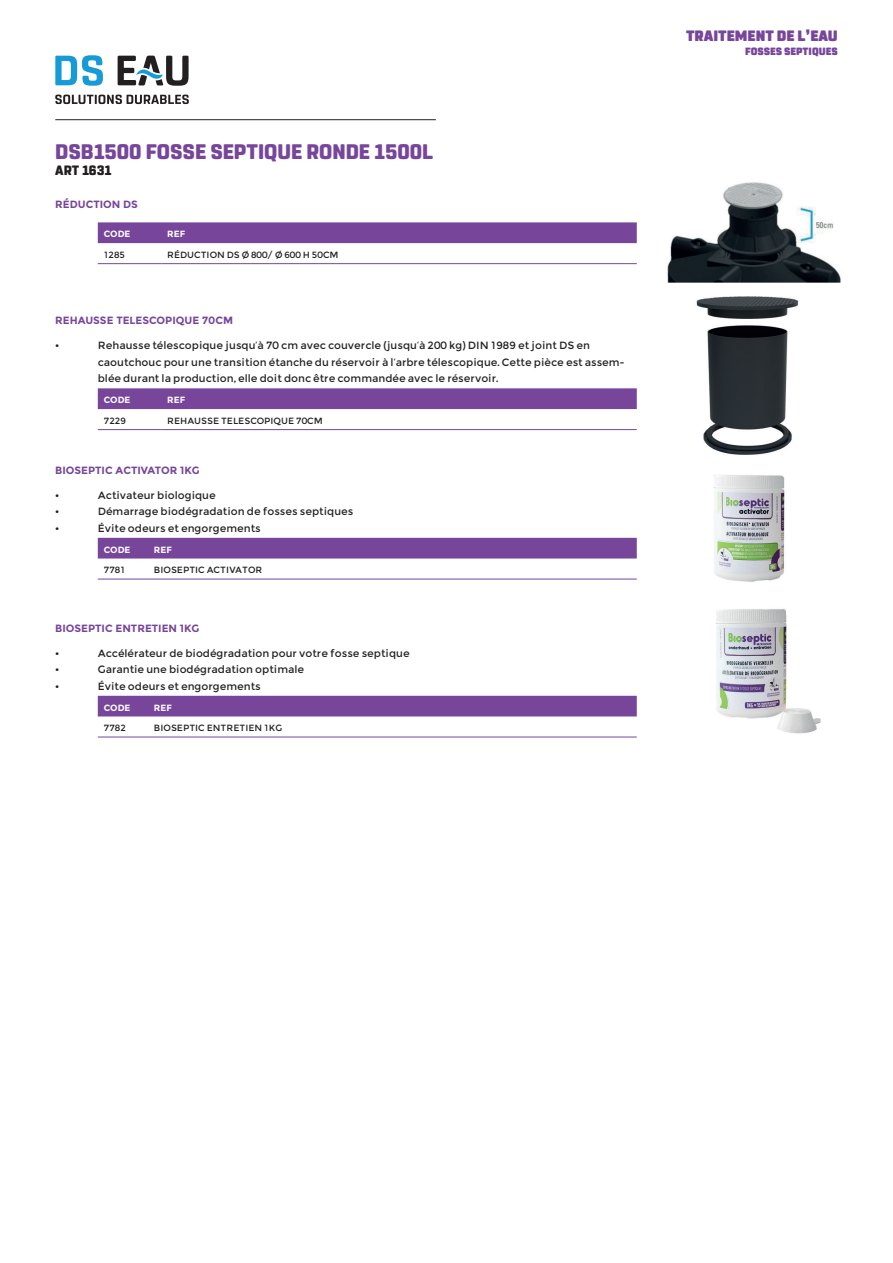
<style>
.page{position:relative;width:893px;height:1263px;background:#fff}
.page>*{position:absolute;margin:0;border:0;box-sizing:border-box;transform-origin:0 0}
.t1{font:800 21px "Rohn Rounded";color:#77469b}
.t2{font:900 15px "Rohn Rounded";color:#77469b}
.t3{font:800 13.5px "Rohn Rounded";color:#231f20}
.t4{font:10.5px/16.5px "Montserrat";color:#231f20}
.t5{font:700 10.5px "Montserrat";color:#77469b}
.t6{font:900 10.5px "Rohn Rounded";color:#77469b}
.t7{font:9px "Montserrat";color:#231f20}
.t8{font:700 9px "Montserrat";color:#fff}
</style>
<div class="page">
<hr style="left:55px;top:119px;width:381px;height:1px;background:#231f20">
<svg style="left:55px;top:55px;width:48px;height:31px"></svg>
<svg style="left:55px;top:95px;width:134px;height:9px"></svg>
<svg style="left:118px;top:56px;width:71px;height:30px"></svg>
<img style="left:696px;top:296px;width:103px;height:159px">
<img style="left:667px;top:182px;width:174px;height:101px">
<div style="left:98px;top:222px;width:539px;height:21px;background:#77469b"></div>
<hr style="left:98px;top:263px;width:63px;height:1px;background:#77469b">
<hr style="left:161px;top:263px;width:476px;height:1px;background:#77469b">
<div style="left:98px;top:388px;width:539px;height:21px;background:#77469b"></div>
<hr style="left:98px;top:429px;width:63px;height:1px;background:#77469b">
<hr style="left:161px;top:429px;width:476px;height:1px;background:#77469b">
<div style="left:98px;top:538px;width:539px;height:20px;background:#77469b"></div>
<hr style="left:98px;top:579px;width:50px;height:1px;background:#77469b">
<hr style="left:148px;top:579px;width:489px;height:1px;background:#77469b">
<div style="left:98px;top:696px;width:539px;height:20px;background:#77469b"></div>
<hr style="left:98px;top:737px;width:50px;height:1px;background:#77469b">
<hr style="left:148px;top:737px;width:489px;height:1px;background:#77469b">
<img style="left:714px;top:475px;width:71px;height:107px">
<img style="left:716px;top:609px;width:105px;height:125px">
<h1 class="t1" style="left:55px;top:139px;width:379px">DSB1500 FOSSE SEPTIQUE RONDE 1500L</h1>
<p class="t3" style="left:55px;top:162px;width:58px">ART 1631</p>
<p class="t5" style="left:55px;top:198px;width:84px">RÉDUCTION DS</p>
<p class="t8" style="left:104px;top:229px;width:28px">CODE</p>
<p class="t8" style="left:167px;top:229px;width:19px">REF</p>
<p class="t7" style="left:104px;top:249px;width:23px">1285</p>
<p class="t7" style="left:167px;top:249px;width:173px">RÉDUCTION DS Ø 800/ Ø 600 H 50CM</p>
<p class="t5" style="left:55px;top:314px;width:179px">REHAUSSE TELESCOPIQUE 70CM</p>
<p class="t4" style="left:55px;top:337px;width:6px">•</p>
<p class="t4" style="left:98px;top:337px;width:528px">Rehausse télescopique jusqu’à 70 cm avec couvercle (jusqu’à 200 kg) DIN 1989 et joint DS en caoutchouc pour une transition étanche du réservoir à l’arbre télescopique. Cette pièce est assem&shy;blée durant la production, elle doit donc être commandée avec le réservoir.</p>
<p class="t8" style="left:104px;top:395px;width:28px">CODE</p>
<p class="t8" style="left:167px;top:395px;width:19px">REF</p>
<p class="t7" style="left:104px;top:415px;width:24px">7229</p>
<p class="t7" style="left:167px;top:415px;width:157px">REHAUSSE TELESCOPIQUE 70CM</p>
<p class="t5" style="left:55px;top:464px;width:146px">BIOSEPTIC ACTIVATOR 1KG</p>
<p class="t4" style="left:55px;top:487px;width:6px">•</p>
<p class="t4" style="left:98px;top:487px;width:120px">Activateur biologique</p>
<p class="t4" style="left:55px;top:503px;width:6px">•</p>
<p class="t4" style="left:98px;top:503px;width:257px">Démarrage biodégradation de fosses septiques</p>
<p class="t4" style="left:55px;top:520px;width:6px">•</p>
<p class="t4" style="left:98px;top:520px;width:165px">Évite odeurs et engorgements</p>
<p class="t8" style="left:104px;top:544px;width:28px">CODE</p>
<p class="t8" style="left:154px;top:544px;width:19px">REF</p>
<p class="t7" style="left:104px;top:564px;width:23px">7781</p>
<p class="t7" style="left:154px;top:564px;width:110px">BIOSEPTIC ACTIVATOR</p>
<p class="t5" style="left:55px;top:622px;width:146px">BIOSEPTIC ENTRETIEN 1KG</p>
<p class="t4" style="left:55px;top:645px;width:6px">•</p>
<p class="t4" style="left:98px;top:645px;width:313px">Accélérateur de biodégradation pour votre fosse septique</p>
<p class="t4" style="left:55px;top:661px;width:6px">•</p>
<p class="t4" style="left:98px;top:661px;width:208px">Garantie une biodégradation optimale</p>
<p class="t4" style="left:55px;top:678px;width:6px">•</p>
<p class="t4" style="left:98px;top:678px;width:165px">Évite odeurs et engorgements</p>
<p class="t8" style="left:104px;top:702px;width:28px">CODE</p>
<p class="t8" style="left:154px;top:702px;width:19px">REF</p>
<p class="t7" style="left:104px;top:722px;width:24px">7782</p>
<p class="t7" style="left:154px;top:722px;width:130px">BIOSEPTIC ENTRETIEN 1KG</p>
<h2 class="t2" style="left:686px;top:27px;width:153px">TRAITEMENT DE L’EAU</h2>
<p class="t6" style="left:745px;top:45px;width:94px">FOSSES SEPTIQUES</p>
</div>
